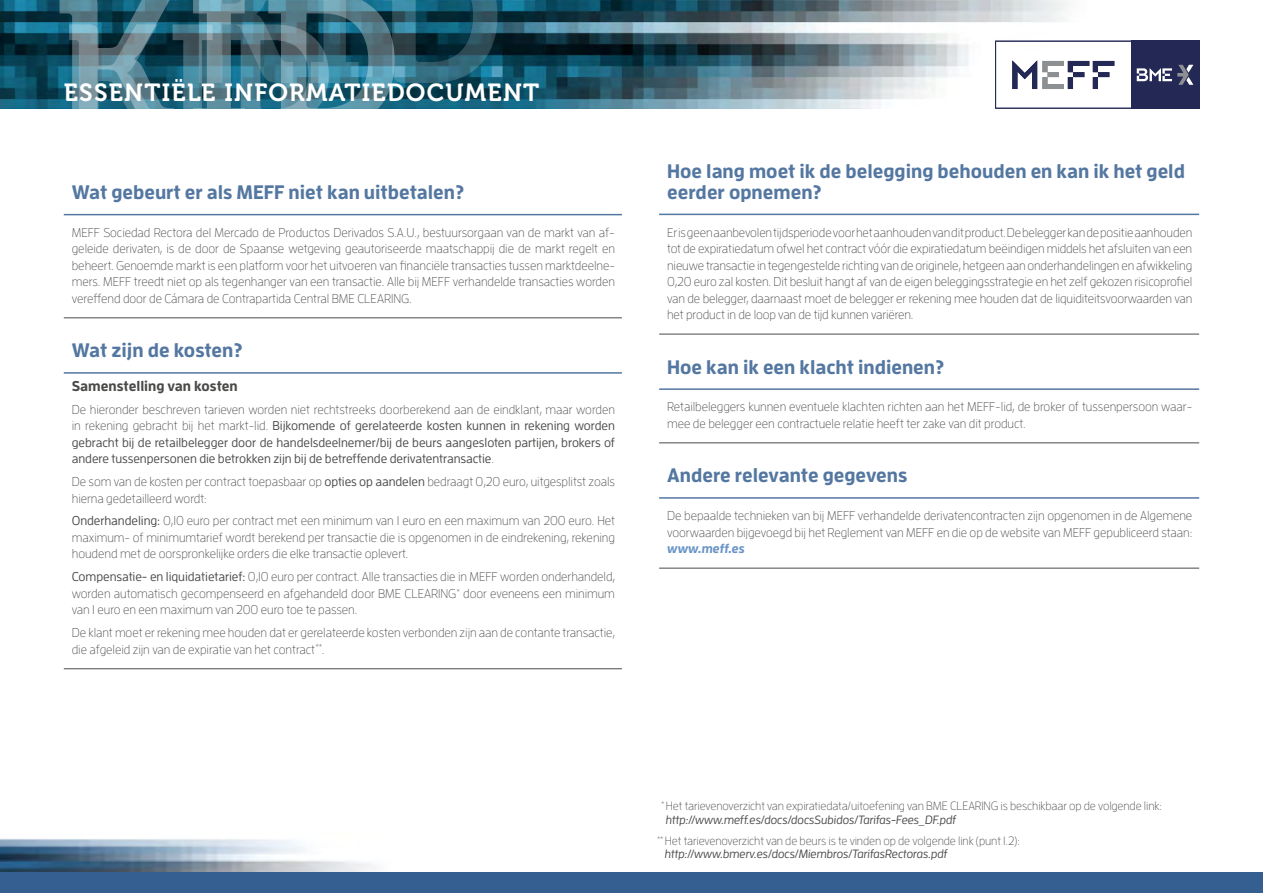
<style>
.page{position:relative;width:1263px;height:893px;background:#fff}
.page>*{position:absolute;margin:0;border:0;box-sizing:border-box;transform-origin:0 0}
.t1{font:24.6px "Museo 700";letter-spacing:.05em;color:#fff}
.t2{font:700 19.5px/21px "Enzo OT";color:#5477a1}
.t3{font:700 14.25px "Enzo OT";color:#4a4a49}
.t4{font:300 12.75px/16.5px "Enzo OT";letter-spacing:-.005em;color:#4a4a49;text-align:justify}
.t5{font:500 12.75px/16.5px "Enzo OT";letter-spacing:-.005em;color:#4a4a49;text-align:justify}
.t6{font:italic 700 12.75px "Enzo OT";letter-spacing:-.005em;color:#6994c6}
.t7{font:300 12px/13.5px "Enzo OT";letter-spacing:-.01em;color:#4a4a49}
.s1{font-weight:300}
.s2{font-weight:500}
.s3{font-weight:500;font-style:italic}
</style>
<div class="page">
<img style="left:0;top:0;width:1087px;height:109px">
<svg style="left:60px;top:0;width:437px;height:109px"></svg>
<img style="left:0;top:839px;width:501px;height:34px">
<hr style="left:659px;top:214px;width:540px;height:1px;background:#5477a1">
<hr style="left:659px;top:334px;width:540px;height:1px;background:#4a4a49">
<hr style="left:659px;top:388px;width:540px;height:2px;background:#5477a1">
<hr style="left:659px;top:443px;width:540px;height:1px;background:#4a4a49">
<hr style="left:659px;top:497px;width:540px;height:2px;background:#5477a1">
<hr style="left:659px;top:568px;width:540px;height:1px;background:#4a4a49">
<hr style="left:64px;top:214px;width:558px;height:1px;background:#5477a1">
<hr style="left:64px;top:318px;width:558px;height:1px;background:#4a4a49">
<hr style="left:64px;top:372px;width:558px;height:2px;background:#5477a1">
<hr style="left:64px;top:668px;width:558px;height:1px;background:#4a4a49">
<div style="left:1131px;top:41px;width:68px;height:68px;background:#232855"></div>
<svg style="left:995px;top:41px;width:198px;height:68px"></svg>
<div style="left:0;top:873px;width:1263px;height:20px;background:#365f91"></div>
<h1 class="t1" style="left:64px;top:79px;width:477px">ESSENTIËLE INFORMATIEDOCUMENT</h1>
<h2 class="t2" style="left:72px;top:181px;width:394px">Wat gebeurt er als MEFF niet kan uitbetalen?</h2>
<p class="t4" style="left:72px;top:224px;width:545px">MEFF Sociedad Rectora del Mercado de Productos Derivados S.A.U., bestuursorgaan van de markt van af&shy;geleide derivaten, is de door de Spaanse wetgeving geautoriseerde maatschappij die de markt regelt en beheert. Genoemde markt is een platform voor het uitvoeren van financiële transacties tussen marktdeelne&shy;mers. MEFF treedt niet op als tegenhanger van een transactie. Alle bij MEFF verhandelde transacties worden vereffend door de Cámara de Contrapartida Central BME CLEARING.</p>
<h2 class="t2" style="left:72px;top:339px;width:172px">Wat zijn de kosten?</h2>
<p class="t3" style="left:72px;top:377px;width:168px">Samenstelling van kosten</p>
<p class="t5" style="left:72px;top:401px;width:545px"><span class="s1">De hieronder beschreven tarieven worden niet rechtstreeks doorberekend aan de eindklant, maar worden in rekening gebracht bij het markt-lid.</span> Bijkomende of gerelateerde kosten kunnen in rekening worden gebracht bij de retailbelegger door de handelsdeelnemer/bij de beurs aangesloten partijen, brokers of andere tussenpersonen die betrokken zijn bij de betreffende derivatentransactie<span class="s1">.</span></p>
<p class="t4" style="left:72px;top:473px;width:545px">De som van de kosten per contract toepasbaar op <span class="s2">opties op aandelen</span> bedraagt 0,20 euro, uitgesplitst zoals hierna gedetailleerd wordt:</p>
<p class="t4" style="left:72px;top:512px;width:545px"><span class="s2">Onderhandeling:</span> 0,10 euro per contract met een minimum van 1 euro en een maximum van 200 euro. Het maximum- of minimumtarief wordt berekend per transactie die is opgenomen in de eindrekening, rekening houdend met de oorspronkelijke orders die elke transactie oplevert.</p>
<p class="t4" style="left:72px;top:568px;width:545px"><span class="s2">Compensatie- en liquidatietarief:</span> 0,10 euro per contract. Alle transacties die in MEFF worden onderhandeld, worden automatisch gecompenseerd en afgehandeld door BME CLEARING<sup>*</sup> door eveneens een minimum van 1 euro en een maximum van 200 euro toe te passen.</p>
<p class="t4" style="left:72px;top:624px;width:545px">De klant moet er rekening mee houden dat er gerelateerde kosten verbonden zijn aan de contante transactie, die afgeleid zijn van de expiratie van het contract<sup>**</sup>.</p>
<h2 class="t2" style="left:667px;top:160px;width:519px">Hoe lang moet ik de belegging behouden en kan ik het geld eerder opnemen?</h2>
<p class="t4" style="left:667px;top:223px;width:527px">Er is geen aanbevolen tijdsperiode voor het aanhouden van dit product. De belegger kan de positie aanhouden tot de expiratiedatum ofwel het contract vóór die expiratiedatum beëindigen middels het afsluiten van een nieuwe transactie in tegengestelde richting van de originele, hetgeen aan onderhandelingen en afwikkeling 0,20 euro zal kosten. Dit besluit hangt af van de eigen beleggingsstrategie en het zelf gekozen risicoprofiel van de belegger, daarnaast moet de belegger er rekening mee houden dat de liquiditeitsvoorwaarden van het product in de loop van de tijd kunnen variëren.</p>
<h2 class="t2" style="left:667px;top:356px;width:278px">Hoe kan ik een klacht indienen?</h2>
<p class="t4" style="left:667px;top:398px;width:527px">Retailbeleggers kunnen eventuele klachten richten aan het MEFF-lid, de broker of tussenpersoon waar&shy;mee de belegger een contractuele relatie heeft ter zake van dit product.</p>
<h2 class="t2" style="left:667px;top:464px;width:242px">Andere relevante gegevens</h2>
<p class="t4" style="left:667px;top:507px;width:527px">De bepaalde technieken van bij MEFF verhandelde derivatencontracten zijn opgenomen in de Algemene voorwaarden bijgevoegd bij het Reglement van MEFF en die op de website van MEFF gepubliceerd staan:</p>
<p class="t6" style="left:667px;top:541px;width:79px">www.meff.es</p>
<p class="t7" style="left:666px;top:799px;width:497px;text-indent:-5px"><sup>*</sup> Het tarievenoverzicht van expiratiedata/uitoefening van BME CLEARING is beschikbaar op de volgende link: <span class="s3">http://www.meff.es/docs/docsSubidos/Tarifas-Fees_DF.pdf</span></p>
<p class="t7" style="left:665px;top:833px;width:356px;text-indent:-8px"><sup>**</sup> Het tarievenoverzicht van de beurs is te vinden op de volgende link (punt 1.2): <span class="s3">http://www.bmerv.es/docs/Miembros/TarifasRectoras.pdf</span></p>
</div>
